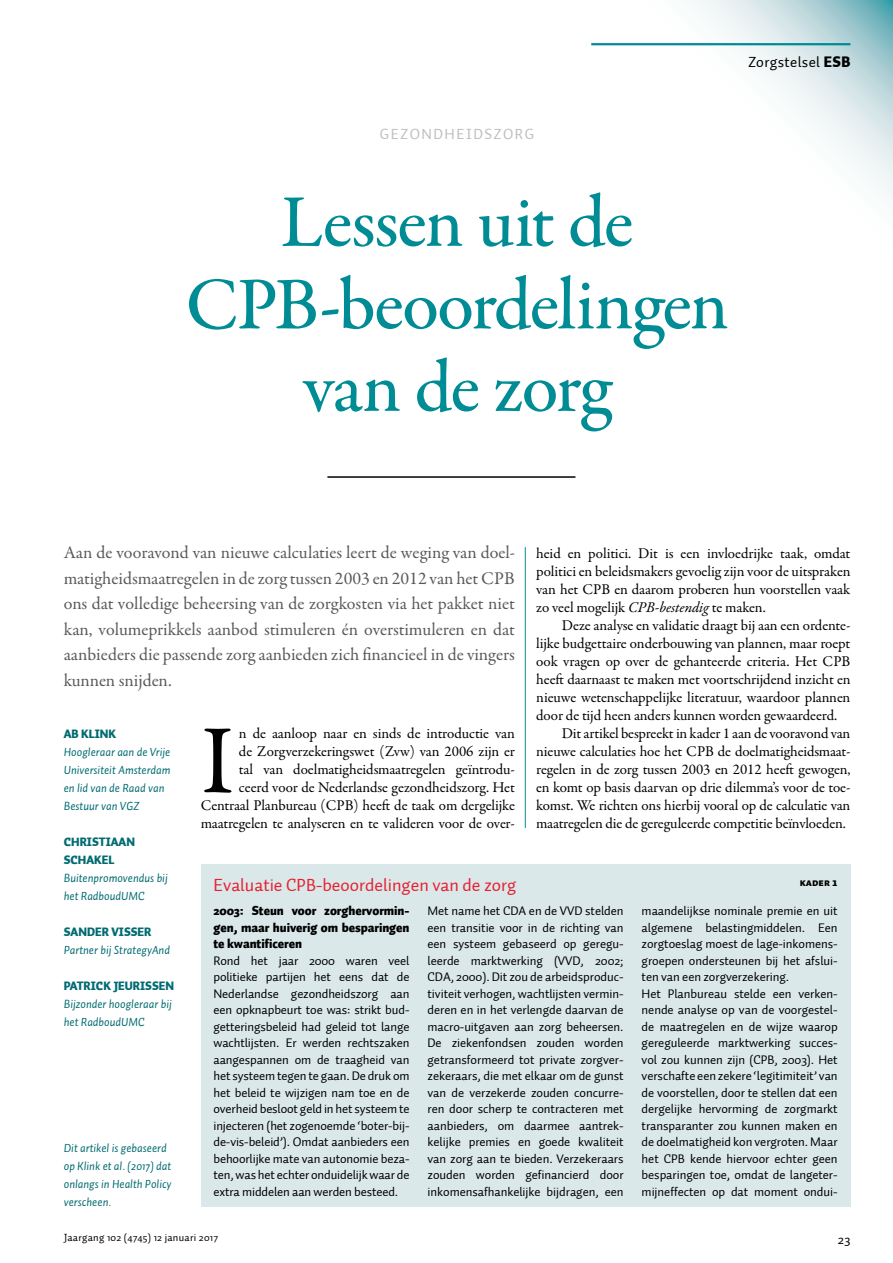
<style>
.page{position:relative;width:893px;height:1263px;background:#fff}
.page>*{position:absolute;margin:0;border:0;box-sizing:border-box;transform-origin:0 0}
.t1{font:98.4px "Garamond Premr Pro";color:#000}
.t2{font:500 75px/82.5px "Garamond Premr Pro";letter-spacing:-.025em;color:#008c95;text-align:center}
.t3{font:18px/25.5px "Garamond Premr Pro";color:#58595b;text-align:justify}
.t4{font:18px "Auto 1";color:#e42231}
.t5{font:15px/18px "Garamond Premr Pro";letter-spacing:-.01em;color:#000;text-align:right}
.t6{font:15px "Auto 1";letter-spacing:.1em;color:#bdbec0}
.t7{font:15px "Auto 1";letter-spacing:.025em;color:#000}
.t8{font:13.5px "Auto 1";color:#000}
.t9{font:12.75px/16.5px "Auto 1";letter-spacing:-.005em;color:#000}
.t10{font:italic 12px/18px "Auto 1";color:#006b71}
.t11{font:10.5px "Auto 1";letter-spacing:.025em;color:#000}
.t12{font:10.5px "Auto 1 Black Sm Cp";color:#000}
.s1{font-weight:900}
.s2{font-style:italic}
.s3{font-weight:900;font-style:normal}
</style>
<div class="page">
<svg style="left:641px;top:0;width:252px;height:196px"></svg>
<hr style="left:591px;top:43px;width:259px;height:2px;background:#008c95">
<hr style="left:525px;top:547px;width:1px;height:281px;background:#008c95">
<hr style="left:327px;top:476px;width:248px;height:2px;background:#000">
<div style="left:201px;top:864px;width:649px;height:342px;background:#dbe8ea"></div>
<p class="t7" style="left:748px;top:53px;width:103px">Zorgstelsel <span class="s1">ESB</span></p>
<p class="t6" style="left:380px;top:125px;width:156px">GEZONDHEIDSZORG</p>
<p class="t2" style="left:185px;top:183px;width:545px">Lessen uit de<br>CPB-beoordelingen van de zorg</p>
<p class="t3" style="left:64px;top:540px;width:453px">Aan de vooravond van nieuwe calculaties leert de weging van doel&shy;matigheidsmaatregelen in de zorg tussen 2003 en 2012 van het CPB ons dat volledige beheersing van de zorgkosten via het pakket niet kan, volumeprikkels aanbod stimuleren én overstimuleren en dat aanbieders die passende zorg aanbieden zich financieel in de vingers kunnen snijden.</p>
<p class="t5" style="left:536px;top:545px;width:316px">heid en politici. Dit is een invloedrijke taak, omdat</p>
<p class="t5" style="left:536px;top:563px;width:316px">politici en beleidsmakers gevoelig zijn voor de uitspraken</p>
<p class="t5" style="left:536px;top:581px;width:316px">van het CPB en daarom proberen hun voorstellen vaak</p>
<p class="t5" style="left:536px;top:599px;width:231px">zo veel mogelijk <span class="s2">CPB-bestendig</span> te maken.</p>
<p class="t5" style="left:562px;top:617px;width:290px">Deze analyse en validatie draagt bij aan een ordente-</p>
<p class="t5" style="left:536px;top:635px;width:316px">lijke budgettaire onderbouwing van plannen, maar roept</p>
<p class="t5" style="left:536px;top:653px;width:316px">ook vragen op over de gehanteerde criteria. Het CPB</p>
<p class="t5" style="left:536px;top:671px;width:316px">heeft daarnaast te maken met voortschrijdend inzicht en</p>
<p class="t5" style="left:536px;top:689px;width:316px">nieuwe wetenschappelijke literatuur, waardoor plannen</p>
<p class="t5" style="left:536px;top:707px;width:303px">door de tijd heen anders kunnen worden gewaardeerd.</p>
<p class="t5" style="left:562px;top:725px;width:290px">Dit artikel bespreekt in kader 1 aan de vooravond van</p>
<p class="t5" style="left:536px;top:743px;width:316px">nieuwe calculaties hoe het CPB de doelmatigheidsmaat-</p>
<p class="t5" style="left:536px;top:761px;width:316px">regelen in de zorg tussen 2003 en 2012 heeft gewogen,</p>
<p class="t5" style="left:536px;top:779px;width:316px">en komt op basis daarvan op drie dilemma’s voor de toe-</p>
<p class="t5" style="left:536px;top:797px;width:316px">komst. We richten ons hierbij vooral op de calculatie van</p>
<p class="t5" style="left:536px;top:815px;width:311px">maatregelen die de gereguleerde competitie beïnvloeden.</p>
<p class="t5" style="left:201px;top:725px;width:316px">n de aanloop naar en sinds de introductie van<br>de Zorgverzekeringswet (Zvw) van 2006 zijn er<br>tal van doelmatigheidsmaatregelen geïntrodu-<br>ceerd voor de Nederlandse gezondheidszorg. Het Centraal Planbureau (CPB) heeft de taak om dergelijke maatregelen te analyseren en te valideren voor de over-</p>
<p class="t1" style="left:201px;top:702px;width:35px">I</p>
<p class="t10" style="left:64px;top:725px;width:108px"><span class="s3">AB KLINK<br></span>Hoogleraar aan de Vrije<br>Universiteit Amsterdam en lid van de Raad van<br>Bestuur van VGZ</p>
<p class="t10" style="left:64px;top:833px;width:105px"><span class="s3">CHRISTIAAN<br>SCHAKEL<br></span>Buitenpromovendus bij het RadboudUMC</p>
<p class="t10" style="left:64px;top:923px;width:108px"><span class="s3">SANDER VISSER<br></span>Partner bij StrategyAnd</p>
<p class="t10" style="left:64px;top:977px;width:112px"><span class="s3">PATRICK JEURISSEN<br></span>Bijzonder hoogleraar bij het RadboudUMC</p>
<p class="t4" style="left:213px;top:874px;width:304px">Evaluatie CPB-beoordelingen van de zorg</p>
<p class="t12" style="left:800px;top:876px;width:39px">KADER 1</p>
<p class="t9" style="left:213px;top:903px;width:198px"><span class="s1">2003: Steun voor zorghervormin&shy;gen, maar huiverig om besparingen te kwantificeren<br></span>Rond het jaar 2000 waren veel politieke partijen het eens dat de Nederlandse gezondheidszorg aan een opknapbeurt toe was: strikt bud&shy;getteringsbeleid had geleid tot lange wachtlijsten. Er werden rechtszaken aangespannen om de traagheid van het systeem tegen te gaan. De druk om het beleid te wijzigen nam toe en de overheid besloot geld in het systeem te injecteren (het zogenoemde ‘boter-bij&shy;de-vis-beleid’). Omdat aanbieders een behoorlijke mate van autonomie beza&shy;ten, was het echter onduidelijk waar de extra middelen aan werden besteed.</p>
<p class="t9" style="left:428px;top:903px;width:198px;text-align:justify">Met name het CDA en de VVD stelden een transitie voor in de richting van een systeem gebaseerd op geregu&shy;leerde marktwerking (VVD, 2002; CDA, 2000). Dit zou de arbeidsproduc&shy;tiviteit verhogen, wachtlijsten vermin&shy;deren en in het verlengde daarvan de macro-uitgaven aan zorg beheersen.<br>De ziekenfondsen zouden worden getransformeerd tot private zorgver&shy;zekeraars, die met elkaar om de gunst van de verzekerde zouden concurre&shy;ren door scherp te contracteren met aanbieders, om daarmee aantrek&shy;kelijke premies en goede kwaliteit van zorg aan te bieden. Verzekeraars zouden worden gefinancierd door inkomensafhankelijke bijdragen, een</p>
<p class="t9" style="left:642px;top:903px;width:198px">maandelijkse nominale premie en uit algemene belastingmiddelen. Een zorgtoeslag moest de lage-inkomens&shy;groepen ondersteunen bij het afslui&shy;ten van een zorgverzekering.<br>Het Planbureau stelde een verken&shy;nende analyse op van de voorgestel&shy;de maatregelen en de wijze waarop gereguleerde marktwerking succes&shy;vol zou kunnen zijn (CPB, 2003). Het verschafte een zekere ‘legitimiteit’ van de voorstellen, door te stellen dat een dergelijke hervorming de zorgmarkt transparanter zou kunnen maken en de doelmatigheid kon vergroten. Maar het CPB kende hiervoor echter geen besparingen toe, omdat de langeter&shy;mijneffecten op dat moment ondui-</p>
<p class="t10" style="left:64px;top:1139px;width:109px">Dit artikel is gebaseerd op Klink et al. (2017) dat onlangs in Health Policy verscheen.</p>
<p class="t11" style="left:64px;top:1231px;width:156px">Jaargang 102 (4745) 12 januari 2017</p>
<p class="t8" style="left:838px;top:1231px;width:14px">23</p>
</div>
